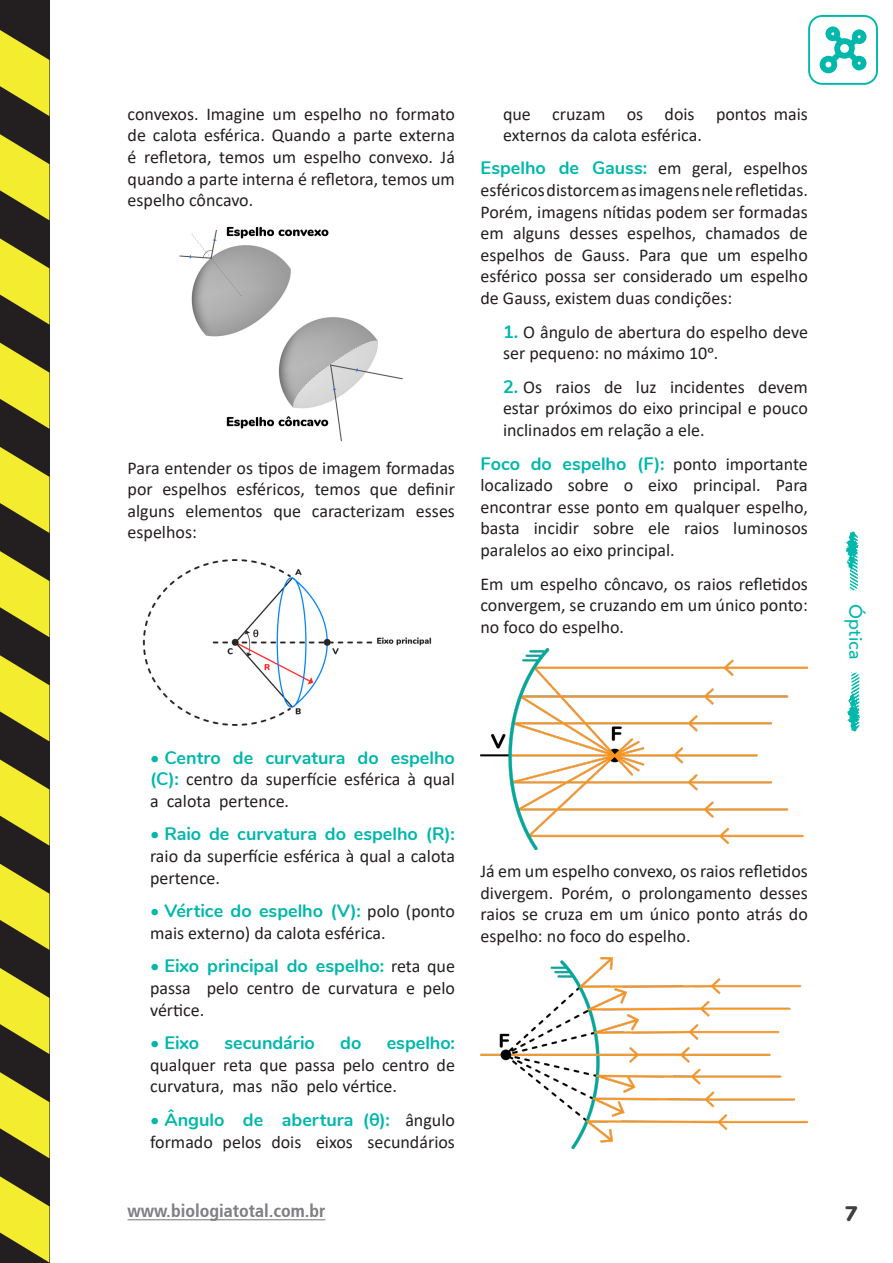
<style>
.page{position:relative;width:893px;height:1263px;background:#fff}
.page>*{position:absolute;margin:0;border:0;box-sizing:border-box;transform-origin:0 0}
.t1{font:900 21px "Nunito";color:#404041}
.t2{font:18px/21.6px "Calibri";color:#231f20;text-align:justify}
.t3{font:700 18px "Articulate Narrow";color:#00000c}
.t4{font:700 18px "Nunito";color:#00b7ac}
.t5{font:500 18px "Avenir LT";letter-spacing:.01em;color:#00b7ac}
.s1{font-family:"Nunito";font-weight:700;color:#00b7ac}
.s2{font-family:"Lato";font-weight:700;color:#00b7ac}
</style>
<div class="page">
<hr style="left:128px;top:1219px;width:197px;height:1px;background:#00000c">
<svg style="left:0;top:0;width:49px;height:1262px;background:#928d27"></svg>
<svg style="left:808px;top:15px;width:70px;height:70px"></svg>
<svg style="left:845px;top:531px;width:14px;height:60px"></svg>
<svg style="left:846px;top:672px;width:14px;height:59px"></svg>
<img style="left:179px;top:226px;width:224px;height:215px">
<img style="left:142px;top:559px;width:290px;height:167px">
<img style="left:480px;top:648px;width:328px;height:201px">
<img style="left:480px;top:957px;width:328px;height:192px">
<p class="t2" style="left:128px;top:103px;width:329px">convexos. Imagine um espelho no formato de calota esférica. Quando a parte externa é refletora, temos um espelho convexo. Já quando a parte interna é refletora, temos um espelho côncavo.</p>
<p class="t2" style="left:128px;top:456px;width:329px">Para entender os tipos de imagem formadas por espelhos esféricos, temos que definir alguns elementos que caracterizam esses espelhos:</p>
<p class="t2" style="left:503px;top:103px;width:306px">que cruzam os dois pontos mais externos da calota esférica.</p>
<p class="t2" style="left:480px;top:157px;width:329px"><span class="s1">Espelho de Gauss:</span> em geral, espelhos esféricos distorcem as imagens nele refletidas.<br>Porém, imagens nítidas podem ser formadas em alguns desses espelhos, chamados de espelhos de Gauss. Para que um espelho esférico possa ser considerado um espelho de Gauss, existem duas condições:</p>
<p class="t2" style="left:503px;top:320px;width:306px"><span class="s1">1.</span> O ângulo de abertura do espelho deve ser pequeno: no máximo 10o.</p>
<p class="t2" style="left:503px;top:376px;width:306px"><span class="s1">2.</span> Os raios de luz incidentes devem estar próximos do eixo principal e pouco inclinados em relação a ele.</p>
<p class="t2" style="left:480px;top:452px;width:329px"><span class="s1">Foco do espelho (F):</span> ponto importante localizado sobre o eixo principal. Para encontrar esse ponto em qualquer espelho, basta incidir sobre ele raios luminosos paralelos ao eixo principal.</p>
<p class="t2" style="left:480px;top:572px;width:329px">Em um espelho côncavo, os raios refletidos convergem, se cruzando em um único ponto: no foco do espelho.</p>
<p class="t2" style="left:150px;top:746px;width:306px"><span class="s1">• Centro de curvatura do espelho (C):</span> centro da superfície esférica à qual a calota pertence.</p>
<p class="t2" style="left:150px;top:823px;width:306px"><span class="s1">• Raio de curvatura do espelho (R): </span>raio da superfície esférica à qual a calota pertence.</p>
<p class="t2" style="left:150px;top:900px;width:306px"><span class="s1">• Vértice do espelho (V):</span> polo (ponto mais externo) da calota esférica.</p>
<p class="t2" style="left:150px;top:955px;width:306px"><span class="s1">• Eixo principal do espelho:</span> reta que passa pelo centro de curvatura e pelo vértice.</p>
<p class="t4" style="left:150px;top:1029px;width:51px">• Eixo</p>
<p class="t4" style="left:225px;top:1029px;width:92px">secundário</p>
<p class="t4" style="left:340px;top:1029px;width:23px">do</p>
<p class="t2" style="left:150px;top:1032px;width:306px;text-indent:237px"><span class="s1">espelho: </span>qualquer reta que passa pelo centro de curvatura, mas não pelo vértice.</p>
<p class="t2" style="left:150px;top:1109px;width:306px"><span class="s1">• Ângulo de abertura (</span><span class="s2">θ</span><span class="s1">):</span> ângulo formado pelos dois eixos secundários</p>
<p class="t2" style="left:480px;top:860px;width:329px">Já em um espelho convexo, os raios refletidos divergem. Porém, o prolongamento desses raios se cruza em um único ponto atrás do espelho: no foco do espelho.</p>
<p class="t5" style="left:866px;top:603px;width:57px;rotate:90deg">Óptica</p>
<p class="t3" style="left:128px;top:1200px;width:199px">www.biologiatotal.com.br</p>
<p class="t1" style="left:845px;top:1198px;width:14px">7</p>
</div>
